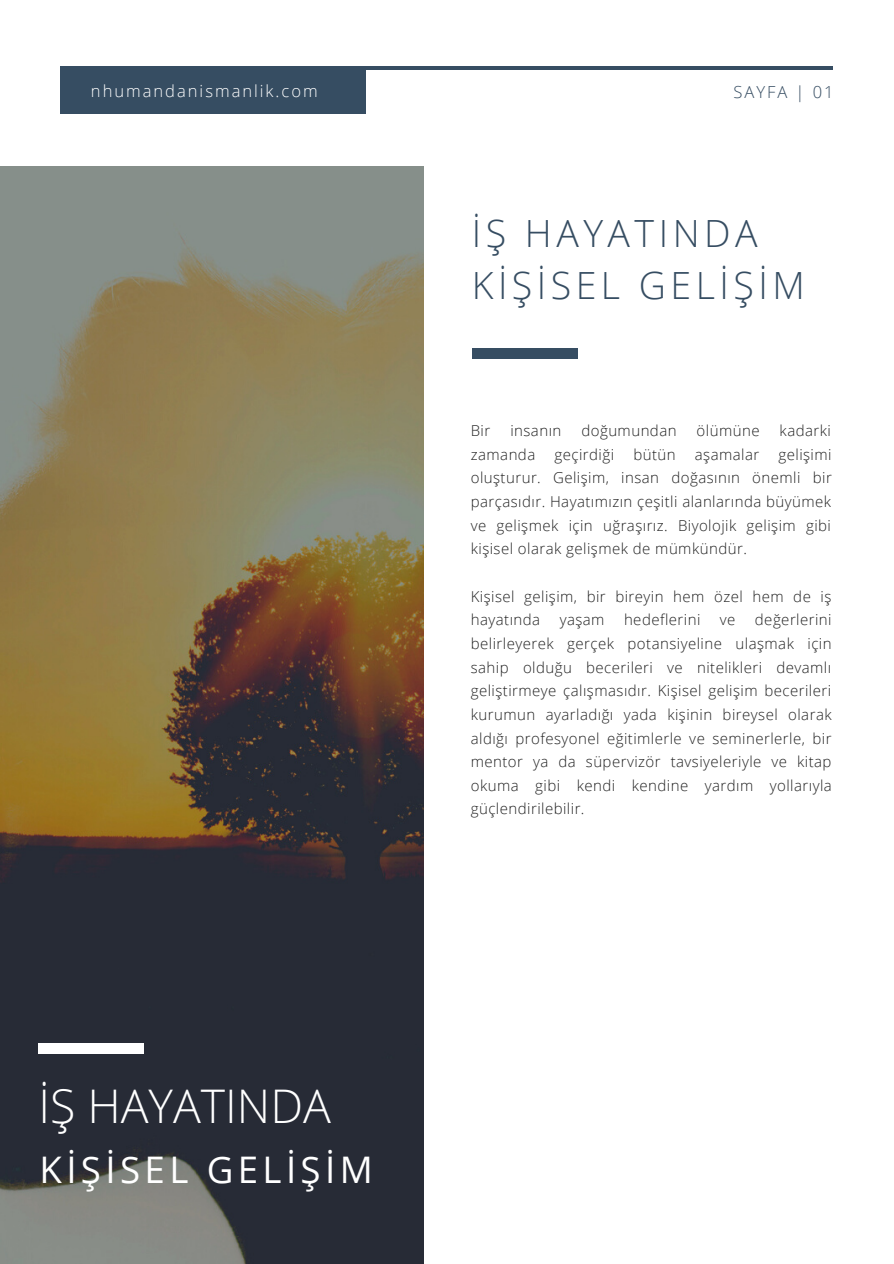
<style>
.page{position:relative;width:894px;height:1264px;background:#fff}
.page>*{position:absolute;margin:0;border:0;box-sizing:border-box;transform-origin:0 0}
.t1{font:300 46.35px "Open Sans";color:#fff}
.t2{font:300 37.5px "Open Sans";letter-spacing:.12em;color:#364d62}
.t3{font:36.6px "Open Sans";letter-spacing:.12em;color:#fff}
.t4{font:300 16.5px "Open Sans";letter-spacing:.12em;color:#fff}
.t5{font:300 16.5px "Open Sans";letter-spacing:.12em;color:#364d62}
.t6{font:300 15px/23.7px "Open Sans";letter-spacing:.03em;color:#222;text-align:justify}
</style>
<div class="page">
<hr style="left:61px;top:66px;width:771px;height:4px;background:#364d62">
<div style="left:61px;top:66px;width:305px;height:48px;background:#364d62"></div>
<img style="left:0;top:166px;width:423px;height:1097px">
<div style="left:38px;top:1043px;width:106px;height:10px;background:#fff"></div>
<div style="left:471px;top:348px;width:106px;height:10px;background:#364d62"></div>
<p class="t4" style="left:91px;top:79px;width:228px">nhumandanismanlik.com</p>
<p class="t5" style="left:733px;top:80px;width:102px">SAYFA | 01</p>
<p class="t2" style="left:471px;top:207px;width:287px">İŞ HAYATINDA</p>
<p class="t2" style="left:471px;top:259px;width:334px">KİŞİSEL GELİŞİM</p>
<p class="t6" style="left:470px;top:418px;width:21px">Bir</p>
<p class="t6" style="left:510px;top:418px;width:52px">insanın</p>
<p class="t6" style="left:581px;top:418px;width:97px">doğumundan</p>
<p class="t6" style="left:696px;top:418px;width:64px">ölümüne</p>
<p class="t6" style="left:779px;top:418px;width:53px">kadarki</p>
<p class="t6" style="left:470px;top:442px;width:66px">zamanda</p>
<p class="t6" style="left:554px;top:442px;width:61px">geçirdiği</p>
<p class="t6" style="left:633px;top:442px;width:44px">bütün</p>
<p class="t6" style="left:694px;top:442px;width:66px">aşamalar</p>
<p class="t6" style="left:470px;top:442px;width:362px;text-indent:307px">gelişimi oluşturur. Gelişim, insan doğasının önemli bir parçasıdır. Hayatımızın çeşitli alanlarında büyümek ve gelişmek için uğraşırız. Biyolojik gelişim gibi kişisel olarak gelişmek de mümkündür.</p>
<p class="t6" style="left:470px;top:584px;width:362px">Kişisel gelişim, bir bireyin hem özel hem de iş hayatında</p>
<p class="t6" style="left:559px;top:607px;width:46px">yaşam</p>
<p class="t6" style="left:623px;top:607px;width:78px">hedeflerini</p>
<p class="t6" style="left:719px;top:607px;width:17px">ve</p>
<p class="t6" style="left:470px;top:607px;width:362px;text-indent:284px">değerlerini belirleyerek gerçek potansiyeline ulaşmak için sahip olduğu becerileri ve nitelikleri devamlı geliştirmeye çalışmasıdır. Kişisel gelişim becerileri kurumun ayarladığı yada kişinin bireysel olarak aldığı profesyonel eğitimlerle ve seminerlerle, bir mentor ya da süpervizör tavsiyeleriyle ve kitap okuma gibi kendi kendine yardım yollarıyla güçlendirilebilir.</p>
<p class="t1" style="left:38px;top:1073px;width:294px">İŞ HAYATINDA</p>
<p class="t3" style="left:39px;top:1143px;width:335px">KİŞİSEL GELİŞİM</p>
</div>
